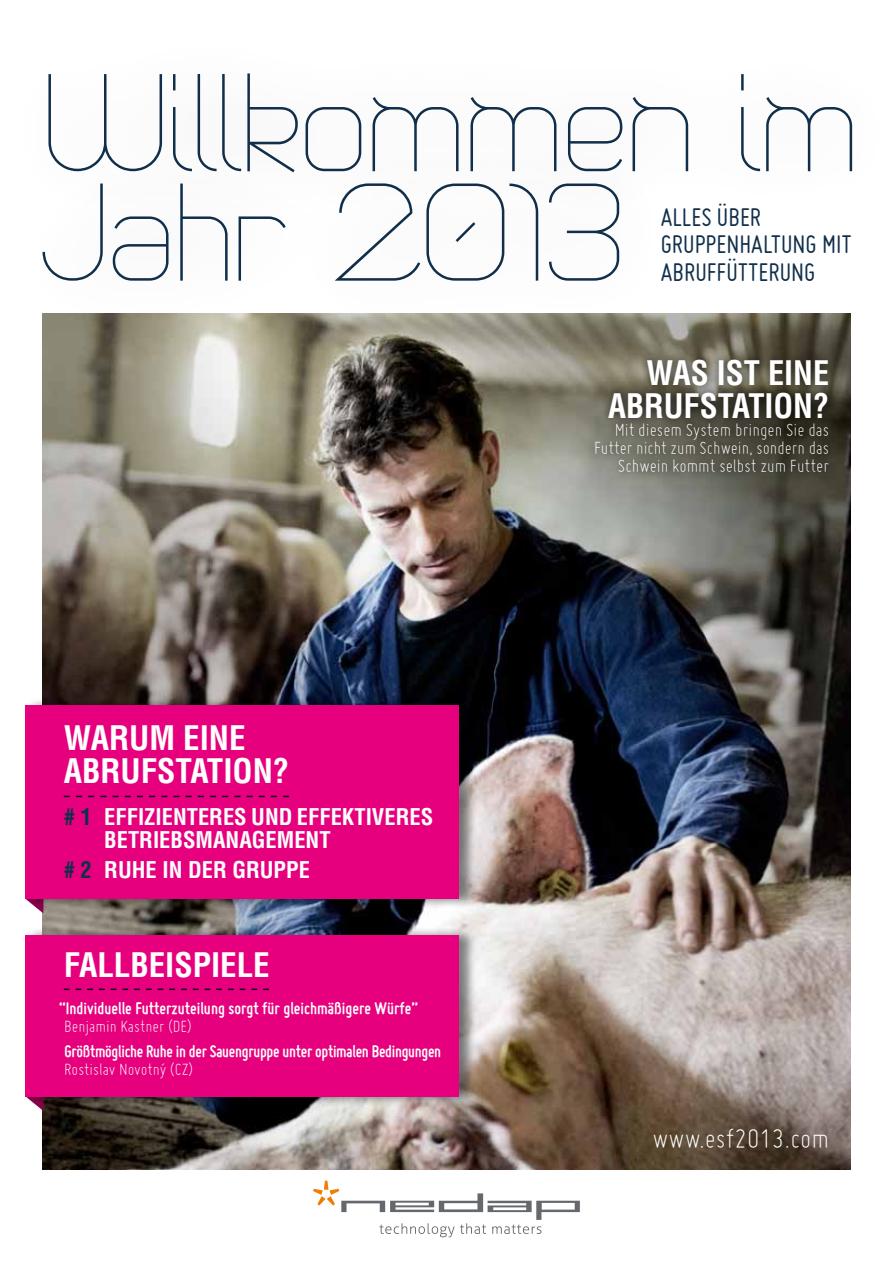
<style>
.page{position:relative;width:893px;height:1263px;background:#fff}
.page>*{position:absolute;margin:0;border:0;box-sizing:border-box;transform-origin:0 0}
.t1{font:700 condensed 33px/33px "Helvetica LT Std";color:#fff;text-align:right}
.t2{font:300 30px "Miso";color:#fff}
.t3{font:27.6px/27.5px "Miso";color:#112f4a}
.t4{font:700 condensed 22.5px/30px "Helvetica LT Std";color:#fff}
.t5{font:300 19.5px/18px "Miso";color:#fff;text-align:right}
.t6{font:700 18px "Miso";letter-spacing:-.015em;color:#fff}
.t7{font:300 18px "Miso";color:#fff}
.s1{color:#112f4a}
</style>
<div class="page">
<img style="left:43px;top:314px;width:807px;height:855px">
<svg style="left:313px;top:1181px;width:267px;height:56px"></svg>
<div style="left:586px;top:351px;width:251px;height:130px;background:#000;opacity:.75"></div>
<div style="left:599px;top:1065px;width:283px;height:149px;background:#000;opacity:.25"></div>
<div style="left:0;top:116px;width:686px;height:233px;background:#000;opacity:.25"></div>
<svg style="left:43px;top:238px;width:576px;height:43px"></svg>
<div style="left:0;top:12px;width:893px;height:226px;background:#fff"></div>
<svg style="left:48px;top:73px;width:804px;height:99px"></svg>
<svg style="left:38px;top:909px;width:5px;height:4px"></svg>
<div style="left:25px;top:697px;width:452px;height:212px;background:#000;opacity:.5"></div>
<div style="left:26px;top:705px;width:433px;height:194px;background:#e6007d"></div>
<svg style="left:64px;top:796px;width:225px;height:1px"></svg>
<div style="left:25px;top:927px;width:452px;height:180px;background:#000;opacity:.5"></div>
<div style="left:26px;top:935px;width:433px;height:161px;background:#e6007d"></div>
<svg style="left:64px;top:988px;width:205px;height:2px"></svg>
<h1 class="t1" style="left:64px;top:721px;width:227px;text-align:left">WARUM EINE<br>ABRUFSTATION?</h1>
<p class="t4" style="left:64px;top:802px;width:104px"><span class="s1"># 1</span> EFFIZIENTERES</p>
<p class="t4" style="left:251px;top:802px;width:58px">UN D EFFE</p>
<p class="t4" style="left:342px;top:802px;width:56px">KTIVERES</p>
<p class="t4" style="left:104px;top:824px;width:25px">BETRIEBS</p>
<p class="t4" style="left:64px;top:824px;width:244px;text-indent:132px">MANAGEMENT <span class="s1"># 2</span> RUHE IN DER GRU</p>
<p class="t4" style="left:274px;top:854px;width:35px">PPE</p>
<h1 class="t1" style="left:64px;top:948px;width:83px">FALLBEIS</h1>
<h1 class="t1" style="left:193px;top:948px;width:75px">PIELE</h1>
<p class="t6" style="left:59px;top:998px;width:360px">“Individuelle Futterzuteilung sorgt für gleichmäßigere Würfe”</p>
<p class="t7" style="left:64px;top:1016px;width:129px">Benjamin Kastner (DE)</p>
<p class="t6" style="left:65px;top:1041px;width:378px">Größtmögliche Ruhe in der Sauengruppe unter optimalen Bedingungen</p>
<p class="t7" style="left:64px;top:1059px;width:131px">Rostislav Novotný (CZ)</p>
<h3 class="t3" style="left:661px;top:203px;width:192px">ALLES ÜBER<br>GRUPPENHALTUNG MIT<br>ABRUFFÜTTERUNG</h3>
<h1 class="t1" style="left:608px;top:356px;width:223px">WAS IST EINE<br>ABRUFSTATION?</h1>
<p class="t5" style="left:594px;top:421px;width:237px">Mit diesem System bringen Sie das<br>Futter nicht zum Schwein, sondern das<br>Schwein kommt selbst zum Futter</p>
<h2 class="t2" style="left:652px;top:1121px;width:178px">www.esf2013.com</h2>
</div>
